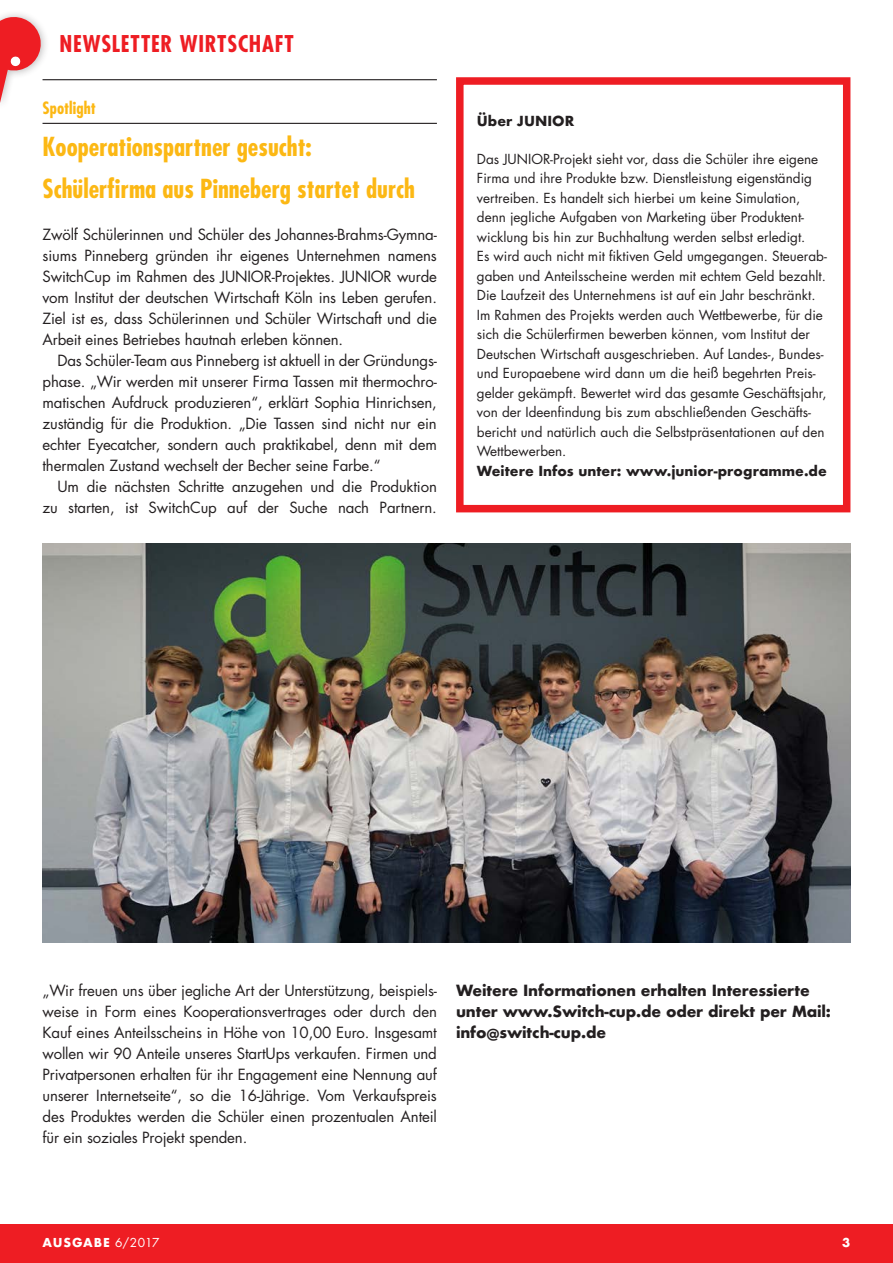
<style>
.page{position:relative;width:893px;height:1263px;background:#fff}
.page>*{position:absolute;margin:0;border:0;box-sizing:border-box;transform-origin:0 0}
.Absatzheadline{font:700 condensed 25.5px/42px "Futura";color:#fcb814}
.t1{font:700 condensed 22.5px "Futura";letter-spacing:.035em;color:#ee1d23}
.Rubrik{font:700 condensed 16.5px "Futura";letter-spacing:.005em;color:#fcb814}
.Fließtext{font:15px/21px "Futura";letter-spacing:-.01em;color:#231f20;text-align:justify}
.Interview_Fragen{font:700 15px/21px "Futura";letter-spacing:-.01em;color:#231f20}
.Termine_Text{font:13.5px/19.5px "Futura";color:#231f20}
.Termine_Text-2{font:700 13.5px "Futura";color:#231f20}
.Termine_Überschrift{font:700 13.5px "Futura";color:#231f20}
.t2{font:700 12px "Futura";letter-spacing:.07em;color:#fff}
.s1{font-weight:400}
</style>
<div class="page">
<div style="left:0;top:1225px;width:893px;height:38px;background:#ee1d23"></div>
<div style="left:0;top:10px;width:50px;height:101px;background:#231f20;opacity:.3"></div>
<svg style="left:0;top:17px;width:41px;height:86px"></svg>
<div style="left:456px;top:77px;width:394px;height:435px;border:8px solid #ee1d23"></div>
<hr style="left:43px;top:79px;width:394px;height:1px;background:#231f20">
<hr style="left:43px;top:123px;width:394px;height:1px;background:#231f20">
<img style="left:43px;top:544px;width:807px;height:398px">
<h2 class="t1" style="left:60px;top:29px;width:236px">NEWSLETTER WIRTSCHAFT</h2>
<p class="Rubrik" style="left:43px;top:98px;width:55px">Spotlight</p>
<p class="Absatzheadline" style="left:43px;top:126px;width:374px">Kooperationspartner gesucht:<br>Schülerfirma aus Pinneberg startet durch</p>
<p class="Fließtext" style="left:43px;top:224px;width:396px">Zwölf Schülerinnen und Schüler des Johannes-Brahms-Gymna&shy;siums Pinneberg gründen ihr eigenes Unternehmen namens SwitchCup im Rahmen des JUNIOR-Projektes. JUNIOR wurde vom Institut der deutschen Wirtschaft Köln ins Leben gerufen.<br>Ziel ist es, dass Schülerinnen und Schüler Wirtschaft und die Arbeit eines Betriebes hautnah erleben können.</p>
<p class="Fließtext" style="left:43px;top:350px;width:396px;text-indent:15px">Das Schüler-Team aus Pinneberg ist aktuell in der Gründungs&shy;phase. „Wir werden mit unserer Firma Tassen mit thermochro&shy;matischen Aufdruck produzieren“, erklärt Sophia Hinrichsen, zuständig für die Produktion. „Die Tassen sind nicht nur ein echter Eyecatcher, sondern auch praktikabel, denn mit dem thermalen Zustand wechselt der Becher seine Farbe.“</p>
<p class="Fließtext" style="left:43px;top:476px;width:396px;text-align:right">Um die nächsten Schritte anzugehen und die Produktion zu starten, ist SwitchCup auf der Suche nach Partnern.</p>
<p class="Termine_Überschrift" style="left:477px;top:112px;width:99px">Über JUNIOR</p>
<p class="Termine_Text" style="left:477px;top:149px;width:343px">Das JUNIOR-Projekt sieht vor, dass die Schüler ihre eigene Firma und ihre Produkte bzw. Dienstleistung eigenständig vertreiben. Es handelt sich hierbei um keine Simulation, denn jegliche Aufgaben von Marketing über Produktent&shy;wicklung bis hin zur Buchhaltung werden selbst erledigt.</p>
<p class="Termine_Text" style="left:477px;top:246px;width:351px;text-align:justify">Es wird auch nicht mit fiktiven Geld umgegangen. Steuerab&shy;gaben und Anteilsscheine werden mit echtem Geld bezahlt.<br>Die Laufzeit des Unternehmens ist auf ein Jahr beschränkt.</p>
<p class="Termine_Text" style="left:477px;top:305px;width:351px">Im Rahmen des Projekts werden auch Wettbewerbe, für die sich die Schülerfirmen bewerben können, vom Institut der Deutschen Wirtschaft ausgeschrieben. Auf Landes-, Bundes&shy;und Europaebene wird dann um die heiß begehrten Preis&shy;gelder gekämpft. Bewertet wird das gesamte Geschäftsjahr, von der Ideenfindung bis zum abschließenden Geschäfts&shy;bericht und natürlich auch die Selbstpräsentationen auf den Wettbewerben.</p>
<p class="Termine_Text-2" style="left:477px;top:461px;width:351px">Weitere Infos unter: www.junior-programme.de</p>
<p class="Fließtext" style="left:43px;top:980px;width:396px">„Wir freuen uns über jegliche Art der Unterstützung, beispiels&shy;weise in Form eines Kooperationsvertrages oder durch den Kauf eines Anteilsscheins in Höhe von 10,00 Euro. Insgesamt wollen wir 90 Anteile unseres StartUps verkaufen. Firmen und Privatpersonen erhalten für ihr Engagement eine Nennung auf unserer Internetseite“, so die 16-Jährige. Vom Verkaufspreis des Produktes werden die Schüler einen prozentualen Anteil für ein soziales Projekt spenden.</p>
<p class="Interview_Fragen" style="left:456px;top:980px;width:376px">Weitere Informationen erhalten Interessierte unter www.Switch-cup.de oder direkt per Mail: info@switch-cup.de</p>
<p class="t2" style="left:43px;top:1234px;width:119px">AUSGABE <span class="s1">6/2017</span></p>
<p class="t2" style="left:842px;top:1234px;width:10px">3</p>
</div>
